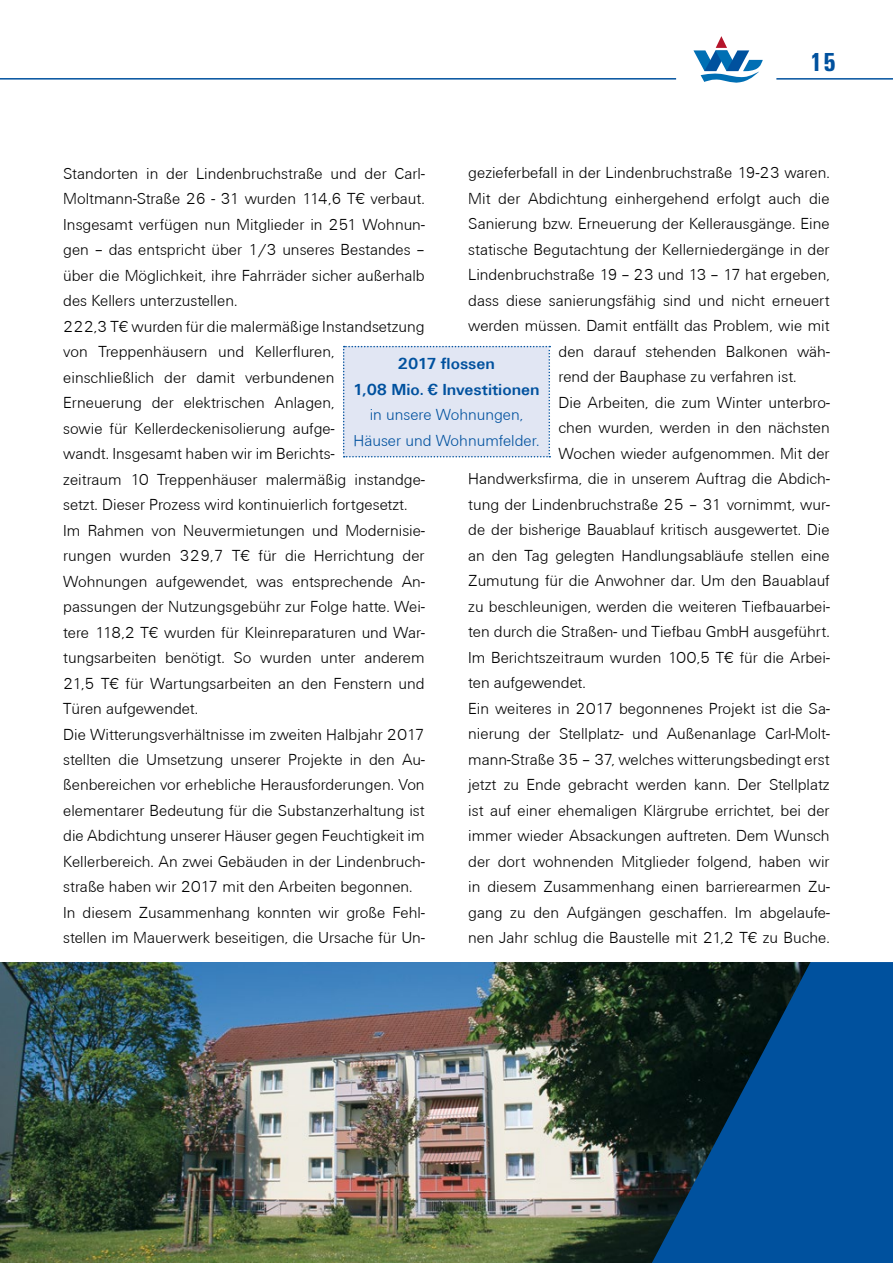
<style>
.page{position:relative;width:893px;height:1263px;background:#fff}
.page>*{position:absolute;margin:0;border:0;box-sizing:border-box;transform-origin:0 0}
.t1{font:700 condensed 27px "Unitus T";color:#00519e}
.t2{font:300 16.5px/25.5px "U001 T";color:#000}
.t3{font:300 16.5px/25.5px "U001 T";color:#00519e;text-align:center}
.t4{font:700 16.5px/25.5px "U001 T";color:#00519e;text-align:center}
</style>
<div class="page">
<hr style="left:0;top:78px;width:676px;height:2px;background:#00519e">
<hr style="left:776px;top:78px;width:117px;height:2px;background:#00519e">
<svg style="left:693px;top:36px;width:70px;height:47px"></svg>
<img style="left:0;top:962px;width:652px;height:301px">
<svg style="left:652px;top:962px;width:241px;height:301px;background:#033e70"></svg>
<div style="left:343px;top:346px;width:207px;height:111px;background:#e1e6f3"></div>
<h1 class="t1" style="left:809px;top:46px;width:28px">15</h1>
<p class="t2" style="left:63px;top:161px;width:363px">Standorten in der Lindenbruchstraße und der Carl-Moltmann-Straße 26 - 31 wurden 114,6 T€ verbaut.<br>Insgesamt verfügen nun Mitglieder in 251 Wohnun&shy;gen – das entspricht über 1/3 unseres Bestandes – über die Möglichkeit, ihre Fahrräder sicher außerhalb des Kellers unterzustellen.<br>222,3 T€ wurden für die malermäßige Instandsetzung von Treppenhäusern und Kellerfluren, einschließlich der damit verbundenen<br>Erneuerung der elektrischen Anlagen,<br>sowie für Kellerdeckenisolierung aufge-<br>wandt. Insgesamt haben wir im Berichts-<br>zeitraum 10 Treppenhäuser malermäßig instandge&shy;setzt. Dieser Prozess wird kontinuierlich fortgesetzt.<br>Im Rahmen von Neuvermietungen und Modernisie&shy;rungen wurden 329,7 T€ für die Herrichtung der Wohnungen aufgewendet, was entsprechende An&shy;passungen der Nutzungsgebühr zur Folge hatte. Wei&shy;tere 118,2 T€ wurden für Kleinreparaturen und War&shy;tungsarbeiten benötigt. So wurden unter anderem 21,5 T€ für Wartungsarbeiten an den Fenstern und Türen aufgewendet.<br>Die Witterungsverhältnisse im zweiten Halbjahr 2017 stellten die Umsetzung unserer Projekte in den Au&shy;ßenbereichen vor erhebliche Herausforderungen. Von elementarer Bedeutung für die Substanzerhaltung ist die Abdichtung unserer Häuser gegen Feuchtigkeit im Kellerbereich. An zwei Gebäuden in der Lindenbruch&shy;straße haben wir 2017 mit den Arbeiten begonnen.<br>In diesem Zusammenhang konnten wir große Fehl&shy;stellen im Mauerwerk beseitigen, die Ursache für Un-</p>
<p class="t2" style="left:468px;top:160px;width:363px">gezieferbefall in der Lindenbruchstraße 19-23 waren.</p>
<p class="t2" style="left:468px;top:186px;width:363px">Mit der Abdichtung einhergehend erfolgt auch die</p>
<p class="t2" style="left:468px;top:211px;width:363px">Sanierung bzw. Erneuerung der Kellerausgänge. Eine</p>
<p class="t2" style="left:468px;top:237px;width:363px">statische Begutachtung der Kellerniedergänge in der</p>
<p class="t2" style="left:468px;top:262px;width:363px">Lindenbruchstraße 19 – 23 und 13 – 17 hat ergeben,</p>
<p class="t2" style="left:468px;top:288px;width:363px">dass diese sanierungsfähig sind und nicht erneuert</p>
<p class="t2" style="left:468px;top:313px;width:363px">werden müssen. Damit entfällt das Problem, wie mit</p>
<p class="t2" style="left:558px;top:339px;width:273px">den darauf stehenden Balkonen wäh-</p>
<p class="t2" style="left:558px;top:364px;width:240px">rend der Bauphase zu verfahren ist.</p>
<p class="t2" style="left:558px;top:390px;width:273px">Die Arbeiten, die zum Winter unterbro-</p>
<p class="t2" style="left:558px;top:415px;width:273px">chen wurden, werden in den nächsten</p>
<p class="t2" style="left:558px;top:441px;width:273px">Wochen wieder aufgenommen. Mit der</p>
<p class="t2" style="left:468px;top:466px;width:363px">Handwerksfirma, die in unserem Auftrag die Abdich-</p>
<p class="t2" style="left:468px;top:492px;width:363px">tung der Lindenbruchstraße 25 – 31 vornimmt, wur-</p>
<p class="t2" style="left:468px;top:517px;width:363px">de der bisherige Bauablauf kritisch ausgewertet. Die</p>
<p class="t2" style="left:468px;top:543px;width:363px">an den Tag gelegten Handlungsabläufe stellen eine</p>
<p class="t2" style="left:468px;top:568px;width:363px">Zumutung für die Anwohner dar. Um den Bauablauf</p>
<p class="t2" style="left:468px;top:594px;width:363px">zu beschleunigen, werden die weiteren Tiefbauarbei-</p>
<p class="t2" style="left:468px;top:619px;width:363px">ten durch die Straßen- und Tiefbau GmbH ausgeführt.</p>
<p class="t2" style="left:468px;top:645px;width:363px">Im Berichtszeitraum wurden 100,5 T€ für die Arbei-</p>
<p class="t2" style="left:468px;top:670px;width:119px">ten aufgewendet.</p>
<p class="t2" style="left:468px;top:696px;width:363px">Ein weiteres in 2017 begonnenes Projekt ist die Sa-</p>
<p class="t2" style="left:468px;top:721px;width:363px">nierung der Stellplatz- und Außenanlage Carl-Molt-</p>
<p class="t2" style="left:468px;top:747px;width:363px">mann-Straße 35 – 37, welches witterungsbedingt erst</p>
<p class="t2" style="left:468px;top:772px;width:363px">jetzt zu Ende gebracht werden kann. Der Stellplatz</p>
<p class="t2" style="left:468px;top:798px;width:363px">ist auf einer ehemaligen Klärgrube errichtet, bei der</p>
<p class="t2" style="left:468px;top:823px;width:363px">immer wieder Absackungen auftreten. Dem Wunsch</p>
<p class="t2" style="left:468px;top:849px;width:363px">der dort wohnenden Mitglieder folgend, haben wir</p>
<p class="t2" style="left:468px;top:874px;width:363px">in diesem Zusammenhang einen barrierearmen Zu-</p>
<p class="t2" style="left:468px;top:900px;width:363px">gang zu den Aufgängen geschaffen. Im abgelaufe-</p>
<p class="t2" style="left:468px;top:925px;width:363px">nen Jahr schlug die Baustelle mit 21,2 T€ zu Buche.</p>
<p class="t4" style="left:353px;top:351px;width:188px">2017 flossen<br>1,08 Mio. € Investitionen</p>
<p class="t3" style="left:354px;top:402px;width:187px">in unsere Wohnungen,<br>Häuser und Wohnumfelder.</p>
</div>
